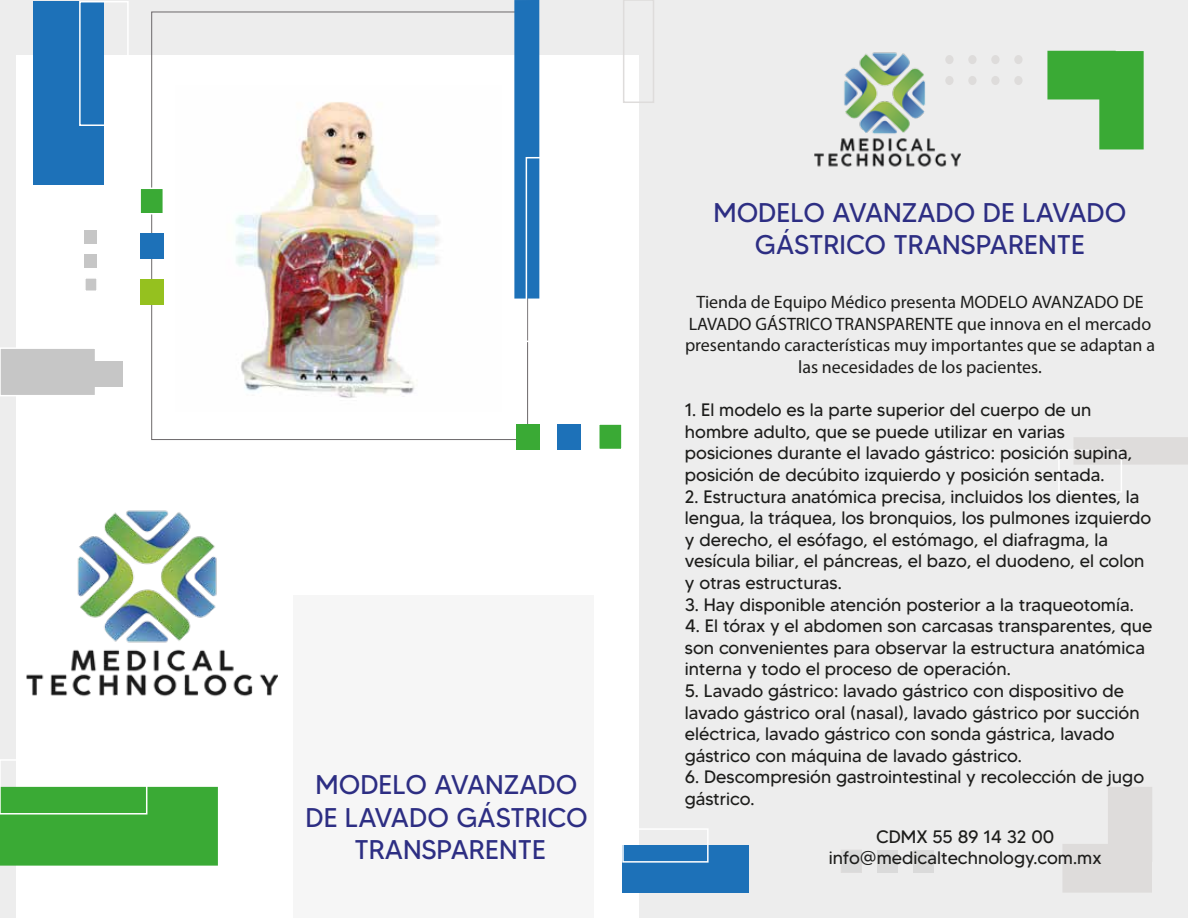
<style>
.page{position:relative;width:1188px;height:918px;background:#ededed}
.page>*{position:absolute;margin:0;border:0;box-sizing:border-box;transform-origin:0 0}
.t1{font:27px/32.4px "MADETOMMY";color:#2d2e83;text-align:center}
.t2{font:18px/21.6px "MADETOMMY";color:#1d1d1b}
.t3{font:18px/21.6px "Myriad Pro";color:#1d1d1b;text-align:center}
</style>
<div class="page">
<svg style="left:1047px;top:51px;width:97px;height:98px"></svg>
<svg style="left:1063px;top:787px;width:89px;height:106px"></svg>
<div style="left:968px;top:76px;width:9px;height:9px;background:#dedcdb;border-radius:50%"></div>
<div style="left:968px;top:55px;width:9px;height:9px;background:#dedcdb;border-radius:50%"></div>
<div style="left:991px;top:76px;width:9px;height:9px;background:#dedcdb;border-radius:50%"></div>
<div style="left:991px;top:55px;width:9px;height:9px;background:#dedcdb;border-radius:50%"></div>
<div style="left:1014px;top:76px;width:9px;height:9px;background:#dedcdb;border-radius:50%"></div>
<div style="left:1014px;top:55px;width:9px;height:9px;background:#dedcdb;border-radius:50%"></div>
<div style="left:16px;top:55px;width:623px;height:863px;background:#fff"></div>
<div style="left:0;top:347px;width:96px;height:49px;background:#c6c6c6;border:2px solid #fff"></div>
<div style="left:28px;top:361px;width:94px;height:25px;background:#c6c6c6"></div>
<div style="left:623px;top:0;width:31px;height:103px;border:2px solid #dedcdb"></div>
<div style="left:623px;top:845px;width:126px;height:48px;background:#1d71b8"></div>
<div style="left:622px;top:828px;width:87px;height:35px;border:2px solid #fff"></div>
<div style="left:140px;top:279px;width:23px;height:26px;background:#95c11f"></div>
<div style="left:140px;top:234px;width:23px;height:25px;background:#1d71b8"></div>
<div style="left:139px;top:188px;width:25px;height:27px;background:#3aaa35;border:2px solid #fff"></div>
<div style="left:516px;top:424px;width:23px;height:26px;background:#3aaa35"></div>
<div style="left:557px;top:424px;width:24px;height:26px;background:#1d71b8"></div>
<div style="left:598px;top:423px;width:25px;height:27px;background:#3aaa35;border:2px solid #fff"></div>
<div style="left:514px;top:0;width:25px;height:299px;background:#1d71b8"></div>
<div style="left:526px;top:157px;width:39px;height:185px;border:2px solid #fff"></div>
<div style="left:85px;top:230px;width:12px;height:14px;background:#c6c6c6"></div>
<div style="left:85px;top:254px;width:12px;height:13px;background:#c6c6c6"></div>
<div style="left:84px;top:277px;width:14px;height:15px;background:#c6c6c6;border:2px solid #fff"></div>
<div style="left:34px;top:2px;width:70px;height:183px;background:#1d71b8"></div>
<div style="left:79px;top:1px;width:50px;height:125px;border:2px solid #fff"></div>
<div style="left:0;top:787px;width:218px;height:79px;background:#3aaa35"></div>
<div style="left:0;top:759px;width:147px;height:56px;border:2px solid #fff"></div>
<div style="left:914px;top:850px;width:20px;height:22px;background:#dadada"></div>
<div style="left:877px;top:850px;width:21px;height:22px;background:#dadada"></div>
<div style="left:841px;top:850px;width:21px;height:23px;background:#dadada"></div>
<div style="left:293px;top:596px;width:301px;height:322px;background:#f6f6f6"></div>
<div style="left:1073px;top:437px;width:115px;height:28px;background:#dedcdb"></div>
<div style="left:1058px;top:450px;width:64px;height:43px;border:2px solid #fff"></div>
<img style="left:26px;top:510px;width:251px;height:187px">
<img style="left:815px;top:52px;width:145px;height:115px">
<img style="left:235px;top:102px;width:205px;height:296px">
<h1 class="t1" style="left:305px;top:769px;width:284px">MODELO AVANZADO<br>DE LAVADO GÁSTRICO<br>TRANSPARENTE</h1>
<h1 class="t1" style="left:714px;top:196px;width:414px">MODELO AVANZADO DE LAVADO<br>GÁSTRICO TRANSPARENTE</h1>
<p class="t3" style="left:685px;top:291px;width:471px">Tienda de Equipo Médico presenta MODELO AVANZADO DE LAVADO GÁSTRICO TRANSPARENTE que innova en el mercado presentando características muy importantes que se adaptan a las necesidades de los pacientes.</p>
<p class="t2" style="left:685px;top:399px;width:449px">1. El modelo es la parte superior del cuerpo de un hombre adulto, que se puede utilizar en varias posiciones durante el lavado gástrico: posición supina, posición de decúbito izquierdo y posición sentada.</p>
<p class="t2" style="left:685px;top:485px;width:468px">2. Estructura anatómica precisa, incluidos los dientes, la lengua, la tráquea, los bronquios, los pulmones izquierdo y derecho, el esófago, el estómago, el diafragma, la vesícula biliar, el páncreas, el bazo, el duodeno, el colon y otras estructuras.</p>
<p class="t2" style="left:685px;top:593px;width:451px">3. Hay disponible atención posterior a la traqueotomía.</p>
<p class="t2" style="left:685px;top:615px;width:469px">4. El tórax y el abdomen son carcasas transparentes, que son convenientes para observar la estructura anatómica interna y todo el proceso de operación.</p>
<p class="t2" style="left:685px;top:680px;width:456px">5. Lavado gástrico: lavado gástrico con dispositivo de lavado gástrico oral (nasal), lavado gástrico por succión eléctrica, lavado gástrico con sonda gástrica, lavado gástrico con máquina de lavado gástrico.</p>
<p class="t2" style="left:685px;top:766px;width:461px">6. Descompresión gastrointestinal y recolección de jugo gástrico.</p>
<p class="t2" style="left:829px;top:825px;width:274px;text-align:center">CDMX 55 89 14 32 00 info@medicaltechnology.com.mx</p>
</div>
